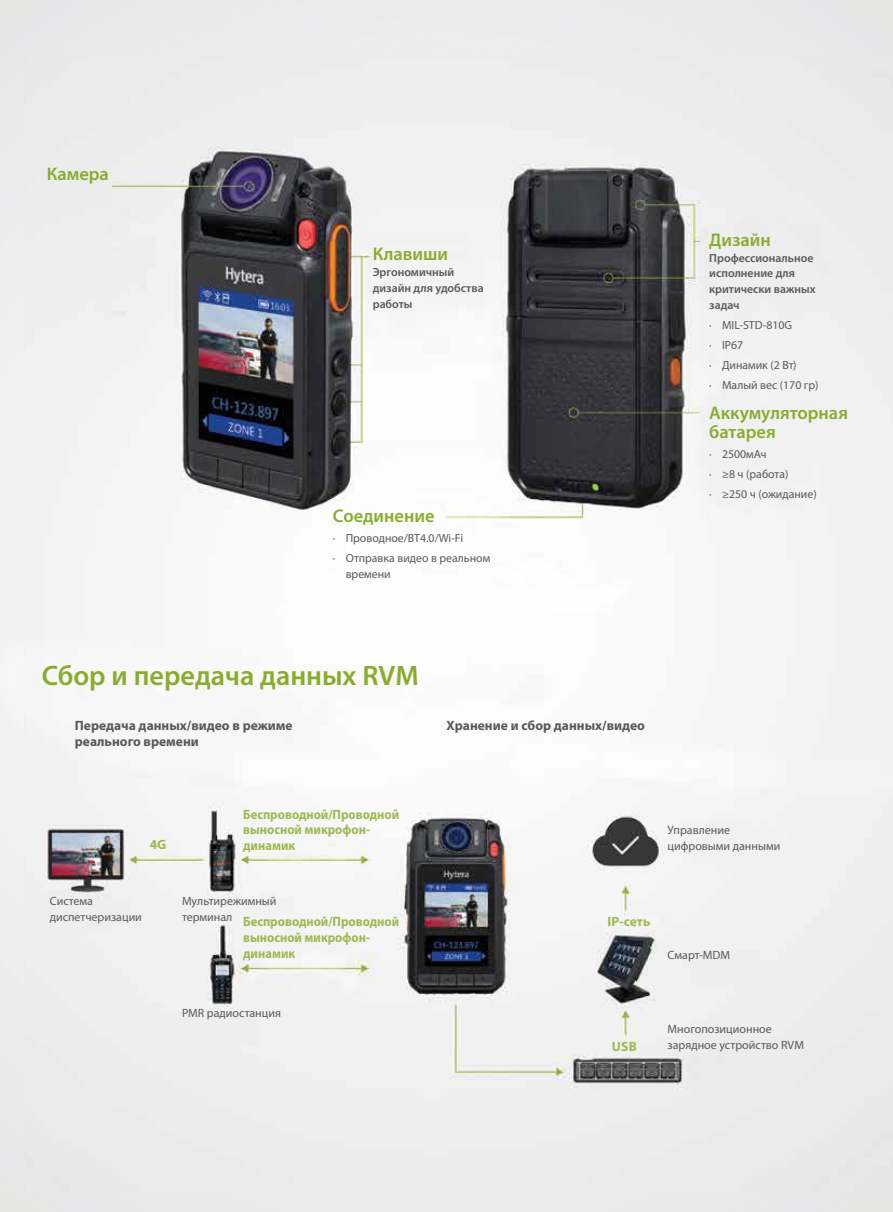
<style>
.page{position:relative;width:893px;height:1212px;background:#fff}
.page>*{position:absolute;margin:0;border:0;box-sizing:border-box;transform-origin:0 0}
.t1{font:600 28.2px "Myriad Pro";color:#88ac2e}
.t2{font:600 18.3px/19px "Myriad Pro";color:#88ac2e}
.t3{font:700 13.5px/15.8px "Myriad Pro";color:#9db952;scale:.93 1}
.t4{font:700 13.5px/15.8px "Myriad Pro";color:#58595b}
.t5{font:700 13.5px "Myriad Pro";color:#9db952}
.t6{font:12px/15.8px "Myriad Pro";color:#58595b}
.t7{font:11.85px/20px "Myriad Pro";color:#58595b}
.t8{font:600 11.85px/15.8px "Myriad Pro";color:#58595b}
</style>
<div class="page">
<img style="left:24px;top:54px;width:869px;height:1140px">
<h2 class="t2" style="left:47px;top:166px;width:64px">Камера</h2>
<h2 class="t2" style="left:373px;top:246px;width:77px">Клавиши</h2>
<p class="t8" style="left:373px;top:265px;width:112px">Эргономичный дизайн для удобства работы</p>
<h2 class="t2" style="left:333px;top:508px;width:103px">Соединение</h2>
<p class="t7" style="left:333px;top:529px;width:159px">· Проводное/ВТ4.0/Wi-Fi<br>· Отправка видео в реальном</p>
<p class="t7" style="left:346px;top:565px;width:47px">времени</p>
<h2 class="t2" style="left:709px;top:232px;width:63px">Дизайн</h2>
<p class="t8" style="left:709px;top:251px;width:108px">Профессиональное исполнение для критически важных задач</p>
<p class="t7" style="left:709px;top:316px;width:111px">· MIL-STD-810G<br>· IP67<br>· Динамик (2 Вт)<br>· Малый вес (170 гр)</p>
<h2 class="t2" style="left:709px;top:405px;width:140px">Аккумуляторная батарея</h2>
<p class="t7" style="left:709px;top:446px;width:109px">· 2500мАч<br>· ≥8 ч (работа)<br>· ≥250 ч (ожидание)</p>
<h1 class="t1" style="left:42px;top:664px;width:379px">Сбор и передача данных RVM</h1>
<p class="t4" style="left:75px;top:718px;width:219px">Передача данных/видео в режиме реального времени</p>
<p class="t4" style="left:446px;top:718px;width:200px">Хранение и сбор данных/видео</p>
<p class="t5" style="left:150px;top:839px;width:18px">4G</p>
<p class="t3" style="left:243px;top:807px;width:169px">Беспроводной/Проводной выносной микрофон&shy;динамик</p>
<p class="t6" style="left:50px;top:894px;width:94px">Система диспетчеризации</p>
<p class="t6" style="left:182px;top:894px;width:96px">Мультирежимный терминал</p>
<p class="t3" style="left:243px;top:915px;width:169px">Беспроводной/Проводной выносной микрофон&shy;динамик</p>
<p class="t6" style="left:182px;top:1006px;width:101px">PMR радиостанция</p>
<p class="t6" style="left:668px;top:823px;width:114px">Управление цифровыми данными</p>
<p class="t5" style="left:607px;top:917px;width:45px">IP-сеть</p>
<p class="t6" style="left:668px;top:948px;width:64px">Смарт-MDM</p>
<p class="t5" style="left:612px;top:1041px;width:26px">USB</p>
<p class="t6" style="left:668px;top:1022px;width:138px">Многопозиционное зарядное устройство RVM</p>
</div>
